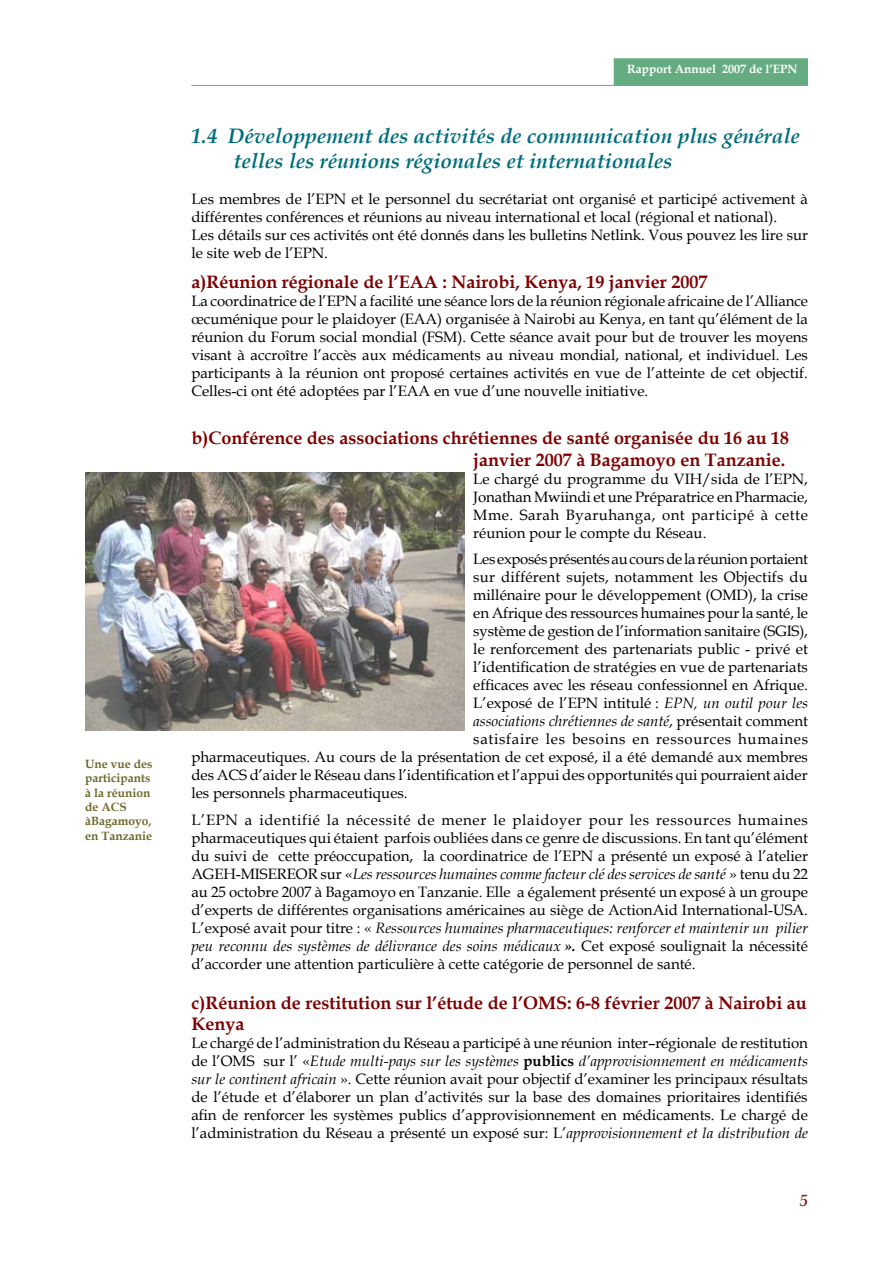
<style>
.page{position:relative;width:893px;height:1263px;background:#fff}
.page>*{position:absolute;margin:0;border:0;box-sizing:border-box;transform-origin:0 0}
.t1{font:italic 700 21px/25.2px "Book Antiqua";color:#006e7d}
.t2{font:700 18px/21.6px "Book Antiqua";color:#7f0000;text-align:right}
.t3{font:15px/18px "Book Antiqua";color:#000;text-align:justify}
.t4{font:italic 15px "Book Antiqua";color:#000}
.t5{font:15px "Book Antiqua";letter-spacing:-.02em;color:#000}
.t6{font:15px "Book Antiqua";letter-spacing:.045em;color:#000}
.t7{font:700 12px/14.4px "Book Antiqua";color:#6e682c}
.t8{font:700 12px "Book Antiqua";color:#fff}
.s1{font-style:italic}
.s2{font-style:normal}
.s3{font-weight:700;font-style:italic}
.s4{font-weight:700}
</style>
<div class="page">
<hr style="left:191px;top:85px;width:617px;height:1px;background:#65ad81">
<div style="left:614px;top:59px;width:193px;height:25px;background:#65ad81"></div>
<div style="left:614px;top:58px;width:194px;height:27px;border:2px solid #65ad81"></div>
<img style="left:85px;top:473px;width:380px;height:257px">
<p class="t7" style="left:85px;top:756px;width:69px">Une vue des participants à la réunion de ACS àBagamoyo, en Tanzanie</p>
<p class="t8" style="left:627px;top:61px;width:172px">Rapport Annuel 2007 de l’EPN</p>
<h1 class="t1" style="left:233px;top:123px;width:568px;text-indent:-42px">1.4 Développement des activités de communication plus générale telles les réunions régionales et internationales</h1>
<p class="t3" style="left:191px;top:190px;width:618px;text-align:left">Les membres de l’EPN et le personnel du secrétariat ont organisé et participé activement à différentes conférences et réunions au niveau international et local (régional et national).<br>Les détails sur ces activités ont été donnés dans les bulletins Netlink. Vous pouvez les lire sur le site web de l’EPN.</p>
<p class="t2" style="left:191px;top:271px;width:517px">a)Réunion régionale de l’EAA : Nairobi, Kenya, 19 janvier 2007</p>
<p class="t3" style="left:191px;top:292px;width:618px">La coordinatrice de l’EPN a facilité une séance lors de la réunion régionale africaine de l’Alliance œcuménique pour le plaidoyer (EAA) organisée à Nairobi au Kenya, en tant qu’élément de la réunion du Forum social mondial (FSM). Cette séance avait pour but de trouver les moyens visant à accroître l’accès aux médicaments au niveau mondial, national, et individuel. Les participants à la réunion ont proposé certaines activités en vue de l’atteinte de cet objectif.<br>Celles-ci ont été adoptées par l’EAA en vue d’une nouvelle initiative.</p>
<p class="t2" style="left:191px;top:427px;width:599px">b)Conférence des associations chrétiennes de santé organisée du 16 au 18 janvier 2007 à Bagamoyo en Tanzanie.</p>
<p class="t3" style="left:473px;top:469px;width:336px">Le chargé du programme du VIH/sida de l’EPN, Jonathan Mwiindi et une Préparatrice en Pharmacie, Mme. Sarah Byaruhanga, ont participé à cette réunion pour le compte du Réseau.</p>
<p class="t5" style="left:473px;top:549px;width:336px">Les exposés présentés au cours de la réunion portaient</p>
<p class="t3" style="left:473px;top:568px;width:336px">sur différent sujets, notamment les Objectifs du</p>
<p class="t3" style="left:473px;top:586px;width:336px">millénaire pour le développement (OMD), la crise</p>
<p class="t3" style="left:473px;top:604px;width:336px">en Afrique des ressources humaines pour la santé, le</p>
<p class="t3" style="left:473px;top:622px;width:336px">système de gestion de l’information sanitaire (SGIS),</p>
<p class="t3" style="left:473px;top:640px;width:336px">le renforcement des partenariats public - privé et</p>
<p class="t3" style="left:473px;top:658px;width:336px">l’identification de stratégies en vue de partenariats</p>
<p class="t3" style="left:473px;top:676px;width:336px">efficaces avec les réseau confessionnel en Afrique.</p>
<p class="t3" style="left:473px;top:694px;width:336px">L’exposé de l’EPN intitulé : <span class="s1">EPN, un outil pour les</span></p>
<p class="t4" style="left:473px;top:711px;width:336px">associations chrétiennes de santé<span class="s2">, présentait comment</span></p>
<p class="t6" style="left:473px;top:729px;width:336px">satisfaire les besoins en ressources humaines</p>
<p class="t3" style="left:191px;top:748px;width:618px">pharmaceutiques. Au cours de la présentation de cet exposé, il a été demandé aux membres</p>
<p class="t3" style="left:191px;top:766px;width:618px">des ACS d’aider le Réseau dans l’identification et l’appui des opportunités qui pourraient aider</p>
<p class="t3" style="left:191px;top:784px;width:218px">les personnels pharmaceutiques.</p>
<p class="t3" style="left:191px;top:810px;width:618px">L’EPN a identifié la nécessité de mener le plaidoyer pour les ressources humaines pharmaceutiques qui étaient parfois oubliées dans ce genre de discussions. En tant qu’élément du suivi de cette préoccupation, la coordinatrice de l’EPN a présenté un exposé à l’atelier AGEH-MISEREOR sur «<span class="s1">Les ressources humaines comme facteur clé des services de santé</span> » tenu du 22 au 25 octobre 2007 à Bagamoyo en Tanzanie. Elle a également présenté un exposé à un groupe d’experts de différentes organisations américaines au siège de ActionAid International-USA.<br>L’exposé avait pour titre : « <span class="s1">Ressources humaines pharmaceutiques: renforcer et maintenir un pilier peu reconnu des systèmes de délivrance des soins médicaux</span> <span class="s3">».</span> Cet exposé soulignait la nécessité d’accorder une attention particulière à cette catégorie de personnel de santé.</p>
<p class="t2" style="left:191px;top:991px;width:617px;text-align:left">c)Réunion de restitution sur l’étude de l’OMS: 6-8 février 2007 à Nairobi au<br>Kenya</p>
<p class="t3" style="left:191px;top:1034px;width:618px">Le chargé de l’administration du Réseau a participé à une réunion inter–régionale de restitution de l’OMS sur l’ «<span class="s1">Etude multi-pays sur les systèmes</span> <span class="s4">publics</span> <span class="s1">d’approvisionnement en médicaments sur le continent africain</span> ». Cette réunion avait pour objectif d’examiner les principaux résultats de l’étude et d’élaborer un plan d’activités sur la base des domaines prioritaires identifiés afin de renforcer les systèmes publics d’approvisionnement en médicaments. Le chargé de l’administration du Réseau a présenté un exposé sur: L’<span class="s1">approvisionnement et la distribution de</span></p>
</div>
